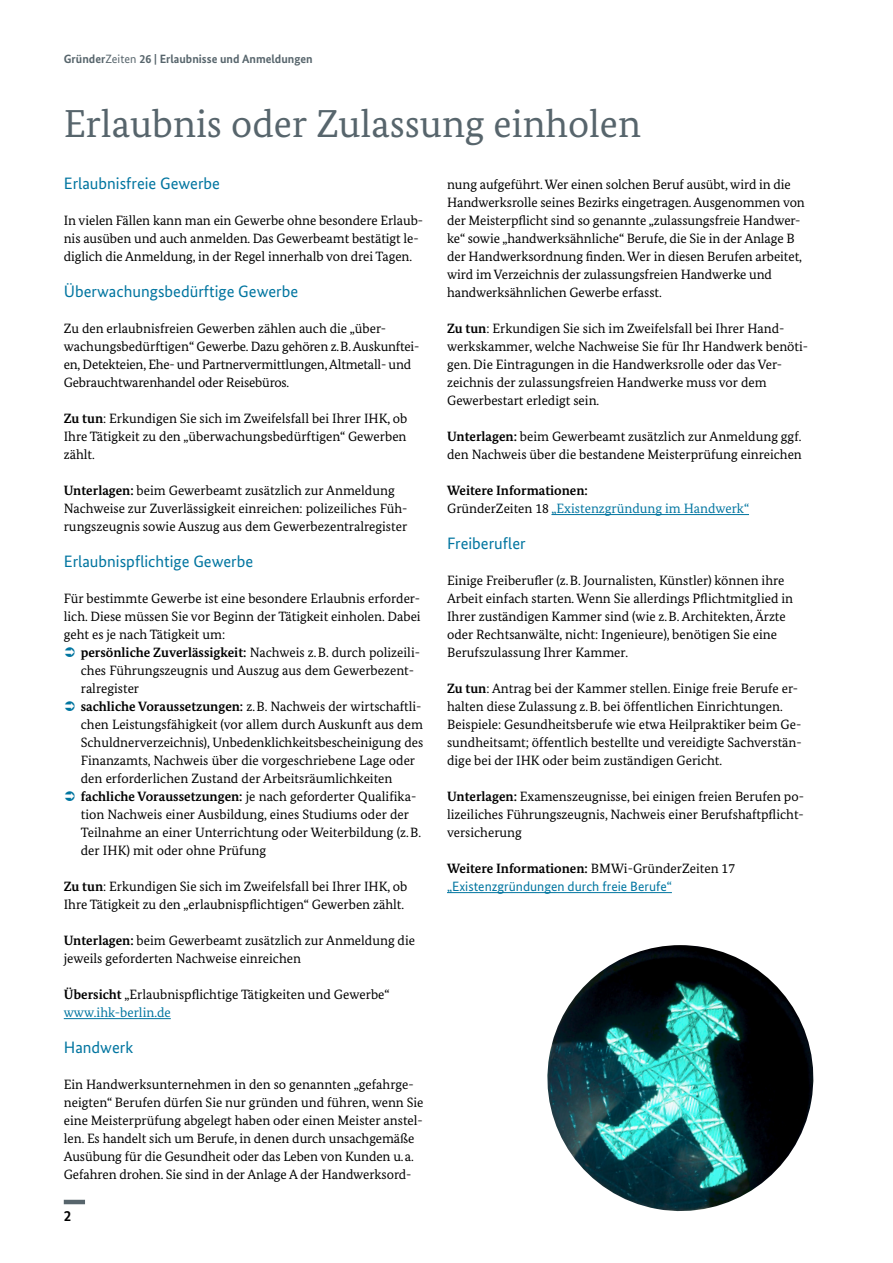
<style>
.page{position:relative;width:893px;height:1263px;background:#fff}
.page>*{position:absolute;margin:0;border:0;box-sizing:border-box;transform-origin:0 0}
.t1{font:39px "Bundes Serif";color:#57656c}
.t2{font:16.5px "Bundes Sans";color:#0075a0}
.t3{font:700 15px "Bundes Sans";color:#000}
.t4{font:13.5px/18px "Bundes Serif";color:#000}
.t5{font:13.5px/18px "Bundes Sans";color:#0075a0}
.t6{font:13.5px/18px "Bundes Serif";color:#0075a0}
.t7{font:700 12px "Bundes Sans";color:#57656c}
.s1{font-weight:400}
.s2{font-weight:700}
.s3{color:#0075a0}
.s4{font-weight:700;color:#000}
.s5{color:#000}
.s6{font-family:"Bundes Serif";font-weight:700;color:#000}
.s7{font-family:"Bundes Serif";color:#000}
.s8{font-family:"Bundes Serif"}
</style>
<div class="page">
<hr style="left:64px;top:1018px;width:107px;height:1px;background:#0075a0">
<hr style="left:552px;top:514px;width:197px;height:1px;background:#0075a0">
<hr style="left:447px;top:892px;width:225px;height:1px;background:#0075a0">
<hr style="left:64px;top:1200px;width:21px;height:4px;background:#57656c">
<img style="left:547px;top:945px;width:267px;height:267px">
<p class="t7" style="left:64px;top:52px;width:250px">Gründer<span class="s1">Zeiten</span> 26 | Erlaubnisse und Anmeldungen</p>
<h2 class="t1" style="left:64px;top:100px;width:579px">Erlaubnis oder Zulassung einholen</h2>
<h3 class="t2" style="left:64px;top:173px;width:158px">Erlaubnisfreie Gewerbe</h3>
<p class="t4" style="left:64px;top:211px;width:361px">In vielen Fällen kann man ein Gewerbe ohne besondere Erlaub&shy;nis ausüben und auch anmelden. Das Gewerbeamt bestätigt le&shy;diglich die Anmeldung, in der Regel innerhalb von drei Tagen.</p>
<h3 class="t2" style="left:64px;top:281px;width:236px">Überwachungsbedürftige Gewerbe</h3>
<p class="t4" style="left:64px;top:319px;width:357px">Zu den erlaubnisfreien Gewerben zählen auch die „über&shy;wachungsbedürftigen“ Gewerbe. Dazu gehören z.B. Auskunftei&shy;en, Detekteien, Ehe- und Partnervermittlungen, Altmetall- und Gebrauchtwarenhandel oder Reisebüros.</p>
<p class="t4" style="left:64px;top:409px;width:345px;text-align:justify"><span class="s2">Zu tun</span>: Erkundigen Sie sich im Zweifelsfall bei Ihrer IHK, ob Ihre Tätigkeit zu den „überwachungsbedürftigen“ Gewerben zählt.</p>
<p class="t4" style="left:64px;top:481px;width:345px"><span class="s2">Unterlagen:</span> beim Gewerbeamt zusätzlich zur Anmeldung<br>Nachweise zur Zuverlässigkeit einreichen: polizeiliches Füh&shy;rungszeugnis sowie Auszug aus dem Gewerbezentralregister</p>
<h3 class="t2" style="left:64px;top:551px;width:191px">Erlaubnispflichtige Gewerbe</h3>
<p class="t4" style="left:64px;top:589px;width:358px;text-align:justify">Für bestimmte Gewerbe ist eine besondere Erlaubnis erforder&shy;lich. Diese müssen Sie vor Beginn der Tätigkeit einholen. Dabei geht es je nach Tätigkeit um:</p>
<p class="t4" style="left:81px;top:643px;width:341px"><span class="s2">persönliche Zuverlässigkeit:</span> Nachweis z.B. durch polizeili&shy;ches Führungszeugnis und Auszug aus dem Gewerbezent&shy;ralregister</p>
<p class="t4" style="left:81px;top:697px;width:344px"><span class="s2">sachliche Voraussetzungen:</span> z.B. Nachweis der wirtschaftli&shy;chen Leistungsfähigkeit (vor allem durch Auskunft aus dem Schuldnerverzeichnis), Unbedenklichkeitsbescheinigung des Finanzamts, Nachweis über die vorgeschriebene Lage oder den erforderlichen Zustand der Arbeitsräumlichkeiten</p>
<p class="t4" style="left:81px;top:787px;width:342px"><span class="s2">fachliche Voraussetzungen:</span> je nach geforderter Qualifika&shy;tion Nachweis einer Ausbildung, eines Studiums oder der Teilnahme an einer Unterrichtung oder Weiterbildung (z.B. der IHK) mit oder ohne Prüfung</p>
<p class="t4" style="left:64px;top:877px;width:345px"><span class="s2">Zu tun</span>: Erkundigen Sie sich im Zweifelsfall bei Ihrer IHK, ob<br>Ihre Tätigkeit zu den „erlaubnispflichtigen“ Gewerben zählt.</p>
<p class="t4" style="left:64px;top:931px;width:353px"><span class="s2">Unterlagen:</span> beim Gewerbeamt zusätzlich zur Anmeldung die jeweils geforderten Nachweise einreichen</p>
<p class="t4" style="left:64px;top:985px;width:327px"><span class="s2">Übersicht</span> „Erlaubnispflichtige Tätigkeiten und Gewerbe“ <span class="s3">www.ihk-berlin.de</span></p>
<h3 class="t2" style="left:64px;top:1037px;width:71px">Handwerk</h3>
<p class="t4" style="left:64px;top:1075px;width:361px">Ein Handwerksunternehmen in den so genannten „gefahrge&shy;neigten“ Berufen dürfen Sie nur gründen und führen, wenn Sie eine Meisterprüfung abgelegt haben oder einen Meister anstel&shy;len. Es handelt sich um Berufe, in denen durch unsachgemäße Ausübung für die Gesundheit oder das Leben von Kunden u.a.<br>Gefahren drohen. Sie sind in der Anlage A der Handwerksord-</p>
<p class="t4" style="left:447px;top:175px;width:359px">nung aufgeführt. Wer einen solchen Beruf ausübt, wird in die Handwerksrolle seines Bezirks eingetragen. Ausgenommen von der Meisterpflicht sind so genannte „zulassungsfreie Handwer&shy;ke“ sowie „handwerksähnliche“ Berufe, die Sie in der Anlage B der Handwerksordnung finden. Wer in diesen Berufen arbeitet, wird im Verzeichnis der zulassungsfreien Handwerke und handwerksähnlichen Gewerbe erfasst.</p>
<p class="t4" style="left:447px;top:319px;width:363px"><span class="s2">Zu tun</span>: Erkundigen Sie sich im Zweifelsfall bei Ihrer Hand&shy;werkskammer, welche Nachweise Sie für Ihr Handwerk benöti&shy;gen. Die Eintragungen in die Handwerksrolle oder das Ver&shy;zeichnis der zulassungsfreien Handwerke muss vor dem Gewerbestart erledigt sein.</p>
<p class="t4" style="left:447px;top:427px;width:356px"><span class="s2">Unterlagen:</span> beim Gewerbeamt zusätzlich zur Anmeldung ggf. den Nachweis über die bestandene Meisterprüfung einreichen</p>
<p class="t6" style="left:447px;top:481px;width:304px"><span class="s4">Weitere Informationen:<br></span><span class="s5">GründerZeiten 18</span> „Existenzgründung im Handwerk“</p>
<h3 class="t2" style="left:447px;top:533px;width:80px">Freiberufler</h3>
<p class="t4" style="left:447px;top:571px;width:347px">Einige Freiberufler (z.B. Journalisten, Künstler) können ihre Arbeit einfach starten. Wenn Sie allerdings Pflichtmitglied in Ihrer zuständigen Kammer sind (wie z.B. Architekten, Ärzte oder Rechtsanwälte, nicht: Ingenieure), benötigen Sie eine Berufszulassung Ihrer Kammer.</p>
<p class="t4" style="left:447px;top:679px;width:356px"><span class="s2">Zu tun</span>: Antrag bei der Kammer stellen. Einige freie Berufe er&shy;halten diese Zulassung z.B. bei öffentlichen Einrichtungen.<br>Beispiele: Gesundheitsberufe wie etwa Heilpraktiker beim Ge&shy;sundheitsamt; öffentlich bestellte und vereidigte Sachverstän&shy;dige bei der IHK oder beim zuständigen Gericht.</p>
<p class="t4" style="left:447px;top:787px;width:358px;text-align:justify"><span class="s2">Unterlagen:</span> Examenszeugnisse, bei einigen freien Berufen po&shy;lizeiliches Führungszeugnis, Nachweis einer Berufshaftpflicht&shy;versicherung</p>
<p class="t5" style="left:447px;top:859px;width:290px"><span class="s6">Weitere Informationen:</span> <span class="s7">BMWi-GründerZeiten 17 </span><span class="s8">„</span>Existenzgründungen durch freie Berufe<span class="s8">“</span></p>
<p class="t3" style="left:64px;top:1207px;width:9px">2</p>
</div>
